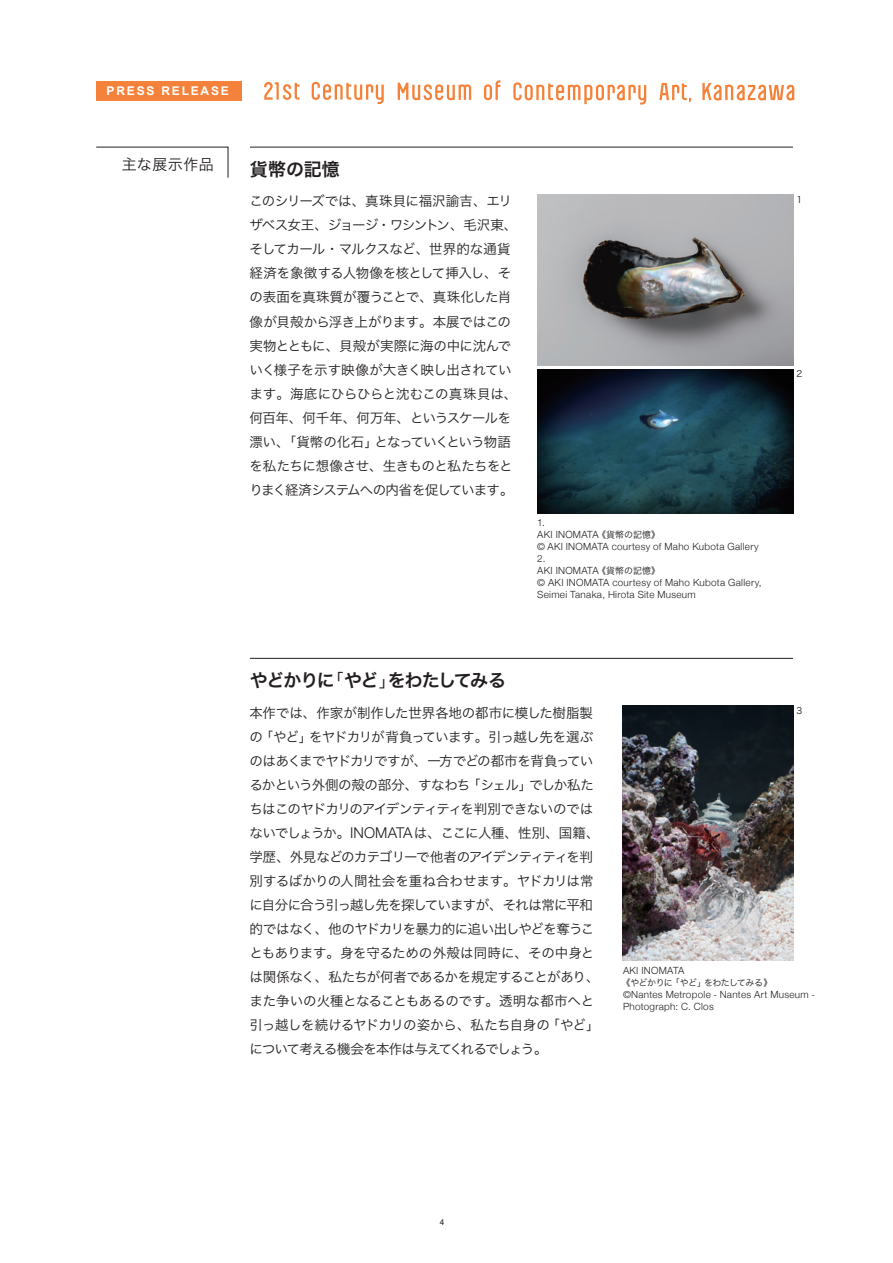
<style>
.page{position:relative;width:893px;height:1263px;background:#fff}
.page>*{position:absolute;margin:0;border:0;box-sizing:border-box;transform-origin:0 0}
.t1{font:18px "Hira Kaku Pro W6";letter-spacing:-.085em;color:#231f20}
.t2{font:18px "Hira Kaku Pro W6";letter-spacing:-.06em;color:#231f20}
.t3{font:15px "Hira Kaku Pro W3";letter-spacing:.03em;color:#231f20}
.t4{font:13.5px/24px "Hira Kaku Pro W3";letter-spacing:-.04em;color:#231f20}
.t5{font:700 12px "Arial";letter-spacing:.15em;color:#fff}
.t6{font:300 9.9px/12px "Helvetica Neue";letter-spacing:.03em;color:#231f20}
.t7{font:9px "Hira Kaku Pro W3";letter-spacing:-.07em;color:#231f20}
.t8{font:8.25px "Arial";color:#231f20}
.s1{font-family:"Hira Kaku Pro W3";font-weight:400;font-size:9px}
.s2{font-family:"Hira Kaku Pro W3"}
.s3{font-family:"Helvetica Neue";font-weight:300;font-size:14.85px}
.s4{font-family:"Helvetica";font-size:9px}
</style>
<div class="page">
<svg style="left:312px;top:82px;width:72px;height:22px"></svg>
<svg style="left:264px;top:82px;width:36px;height:18px"></svg>
<svg style="left:484px;top:80px;width:16px;height:20px"></svg>
<svg style="left:398px;top:83px;width:73px;height:17px"></svg>
<svg style="left:659px;top:83px;width:32px;height:19px"></svg>
<svg style="left:513px;top:82px;width:133px;height:23px"></svg>
<svg style="left:702px;top:83px;width:92px;height:17px"></svg>
<div style="left:96px;top:81px;width:146px;height:19px;background:#f4823b"></div>
<hr style="left:250px;top:147px;width:543px;height:1px;background:#231f20">
<svg style="left:96px;top:147px;width:132px;height:31px"></svg>
<hr style="left:250px;top:658px;width:543px;height:1px;background:#231f20">
<img style="left:623px;top:706px;width:170px;height:255px">
<img style="left:538px;top:369px;width:255px;height:144px">
<img style="left:538px;top:195px;width:255px;height:170px">
<p class="t5" style="left:107px;top:83px;width:124px">PRESS RELEASE</p>
<p class="t3" style="left:122px;top:151px;width:94px">主な展示作品</p>
<h1 class="t2" style="left:250px;top:153px;width:91px">貨幣の記憶</h1>
<p class="t4" style="left:250px;top:188px;width:269px">このシリーズでは、真珠貝に福沢諭吉、エリザベス女王、ジョージ・ワシントン、毛沢東、そしてカール・マルクスなど、世界的な通貨経済を象徴する人物像を核として挿入し、その表面を真珠質が覆うことで、真珠化した肖像が貝殻から浮き上がります。本展ではこの実物とともに、貝殻が実際に海の中に沈んでいく様子を示す映像が大きく映し出されています。海底にひらひらと沈むこの真珠貝は、何百年、何千年、何万年、というスケールを漂い、「貨幣の化石」となっていくという物語を私たちに想像させ、生きものと私たちをとりまく経済システムへの内省を促しています。</p>
<p class="t6" style="left:537px;top:515px;width:226px">1.<br>AKI INOMATA <span class="s1">《貨幣の記憶》<br></span>© AKI INOMATA courtesy of Maho Kubota Gallery<br>2.<br>AKI INOMATA <span class="s1">《貨幣の記憶》<br></span>© AKI INOMATA courtesy of Maho Kubota Gallery,<br>Seimei Tanaka, Hirota Site Museum</p>
<h1 class="t1" style="left:250px;top:664px;width:258px">やどかりに<span class="s2">「</span>やど<span class="s2">」</span>をわたしてみる</h1>
<p class="t7" style="left:796px;top:191px;width:7px">1</p>
<p class="t7" style="left:796px;top:366px;width:7px">2</p>
<p class="t4" style="left:250px;top:700px;width:351px">本作では、作家が制作した世界各地の都市に模した樹脂製の「やど」をヤドカリが背負っています。引っ越し先を選ぶのはあくまでヤドカリですが、一方でどの都市を背負っているかという外側の殻の部分、すなわち「シェル」でしか私たちはこのヤドカリのアイデンティティを判別できないのではないでしょうか。<span class="s3">INOMATA</span>は、ここに人種、性別、国籍、学歴、外見などのカテゴリーで他者のアイデンティティを判別するばかりの人間社会を重ね合わせます。ヤドカリは常に自分に合う引っ越し先を探していますが、それは常に平和的ではなく、他のヤドカリを暴力的に追い出しやどを奪うこともあります。身を守るための外殻は同時に、その中身とは関係なく、私たちが何者であるかを規定することがあり、また争いの火種となることもあるのです。透明な都市へと引っ越しを続けるヤドカリの姿から、私たち自身の「やど」について考える機会を本作は与えてくれるでしょう。</p>
<p class="t7" style="left:796px;top:702px;width:7px">3</p>
<p class="t6" style="left:623px;top:964px;width:63px">AKI INOMATA</p>
<p class="t7" style="left:621px;top:975px;width:152px">《やどかりに「やど」をわたしてみる》</p>
<p class="t6" style="left:623px;top:988px;width:193px">©Nantes Metropole <span class="s4">-</span> Nantes Art Museum <span class="s4">-<br></span>Photograph: C. Clos</p>
<p class="t8" style="left:440px;top:1217px;width:6px">4</p>
</div>
